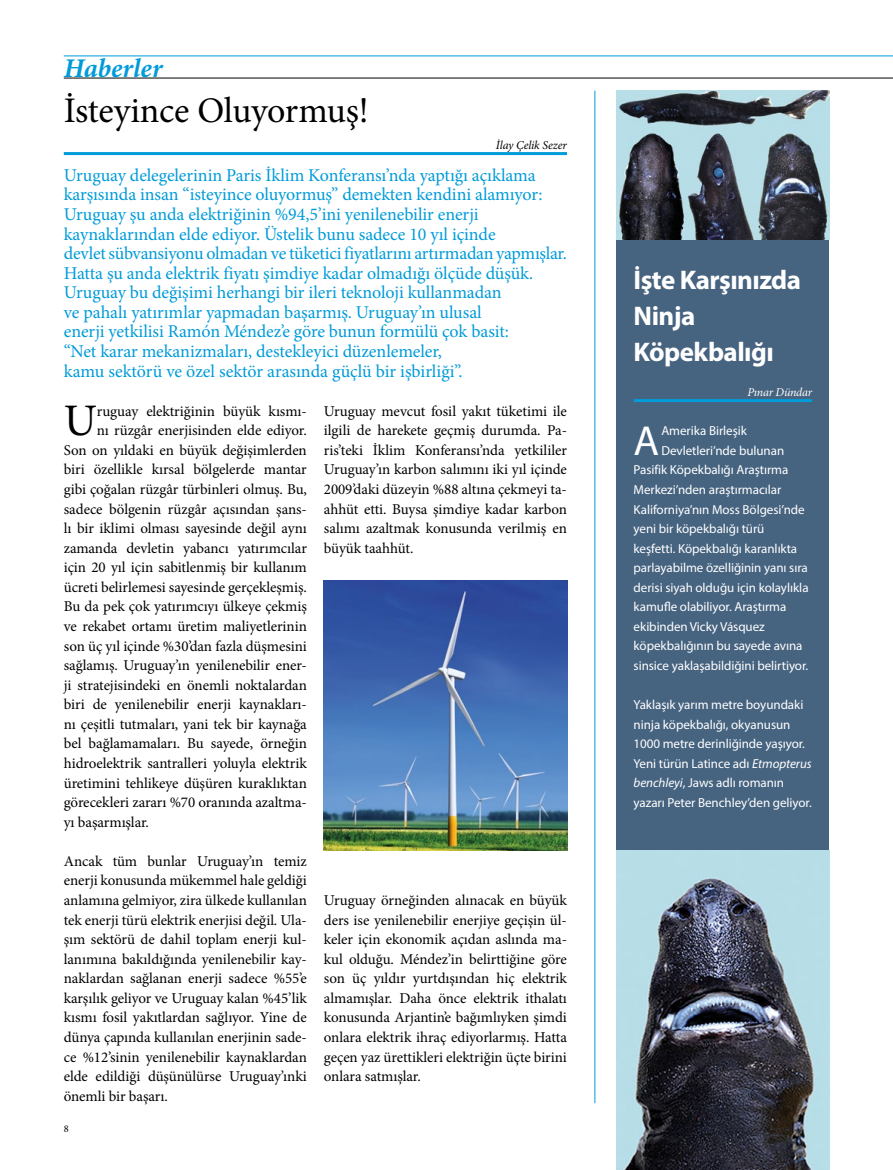
<style>
.page{position:relative;width:893px;height:1170px;background:#fff}
.page>*{position:absolute;margin:0;border:0;box-sizing:border-box;transform-origin:0 0}
.t1{font:45.15px "Minion Pro";color:#000}
.t2{font:42px "Myriad Pro";color:#fff}
.t3{font:36px "Minion Pro";letter-spacing:-.01em;color:#000}
.t4{font:700 27px/36px "Myriad Pro";letter-spacing:-.02em;color:#fff}
.t5{font:italic 700 27px "Minion Pro";color:#009bd9}
.t6{font:18px/19.5px "Minion Pro";letter-spacing:-.005em;color:#009bd9}
.t7{font:15px/19.5px "Minion Pro";letter-spacing:-.005em;color:#000;text-align:justify}
.t8{font:13.05px/19.5px "Myriad Pro";letter-spacing:-.005em;color:#fff}
.t9{font:italic 12px "Minion Pro";letter-spacing:-.01em;color:#000}
.t10{font:italic 12px "Minion Pro";letter-spacing:-.015em;color:#fff}
.t11{font:10.35px "Minion Pro";color:#000}
.s1{font-style:italic}
</style>
<div class="page">
<hr style="left:594px;top:91px;width:1px;height:1012px;background:#009bd9">
<hr style="left:64px;top:152px;width:503px;height:3px;background:#009bd9">
<hr style="left:64px;top:78px;width:828px;height:1px;background:#000">
<hr style="left:64px;top:56px;width:828px;height:1px;background:#009bd9">
<div style="left:617px;top:239px;width:212px;height:611px;background:#466380"></div>
<hr style="left:634px;top:399px;width:178px;height:3px;background:#009bd9">
<img style="left:324px;top:580px;width:243px;height:270px">
<img style="left:617px;top:850px;width:212px;height:319px">
<img style="left:617px;top:91px;width:212px;height:148px">
<h3 class="t5" style="left:64px;top:49px;width:100px">Haberler</h3>
<h3 class="t3" style="left:64px;top:86px;width:306px">İsteyince Oluyormuş!</h3>
<p class="t9" style="left:496px;top:137px;width:73px">İlay Çelik Sezer</p>
<p class="t6" style="left:64px;top:165px;width:505px">Uruguay delegelerinin Paris İklim Konferansı’nda yaptığı açıklama karşısında insan “isteyince oluyormuş” demekten kendini alamıyor:<br>Uruguay şu anda elektriğinin %94,5’ini yenilenebilir enerji kaynaklarından elde ediyor. Üstelik bunu sadece 10 yıl içinde<br>devlet sübvansiyonu olmadan ve tüketici fiyatlarını artırmadan yapmışlar.<br>Hatta şu anda elektrik fiyatı şimdiye kadar olmadığı ölçüde düşük.<br>Uruguay bu değişimi herhangi bir ileri teknoloji kullanmadan<br>ve pahalı yatırımlar yapmadan başarmış. Uruguay’ın ulusal<br>enerji yetkilisi Ramón Méndez’e göre bunun formülü çok basit:<br>“Net karar mekanizmaları, destekleyici düzenlemeler,<br>kamu sektörü ve özel sektör arasında güçlü bir işbirliği”.</p>
<h1 class="t1" style="left:64px;top:390px;width:35px">U</h1>
<p class="t7" style="left:97px;top:401px;width:212px">ruguay elektriğinin büyük kısmı-</p>
<p class="t7" style="left:324px;top:401px;width:245px">Uruguay mevcut fosil yakıt tüketimi ile ilgili de harekete geçmiş durumda. Pa&shy;ris’teki İklim Konferansı’nda yetkililer Uruguay’ın karbon salımını iki yıl içinde 2009’daki düzeyin %88 altına çekmeyi ta&shy;ahhüt etti. Buysa şimdiye kadar karbon salımı azaltmak konusunda verilmiş en büyük taahhüt.</p>
<p class="t7" style="left:97px;top:421px;width:212px">nı rüzgâr enerjisinden elde ediyor.</p>
<p class="t7" style="left:64px;top:440px;width:245px">Son on yıldaki en büyük değişimlerden</p>
<p class="t7" style="left:64px;top:460px;width:245px">biri özellikle kırsal bölgelerde mantar</p>
<p class="t7" style="left:64px;top:479px;width:245px">gibi çoğalan rüzgâr türbinleri olmuş. Bu,</p>
<p class="t7" style="left:64px;top:499px;width:245px">sadece bölgenin rüzgâr açısından şans-</p>
<p class="t7" style="left:64px;top:518px;width:245px">lı bir iklimi olması sayesinde değil aynı</p>
<p class="t7" style="left:64px;top:538px;width:245px">zamanda devletin yabancı yatırımcılar</p>
<p class="t7" style="left:64px;top:557px;width:245px">için 20 yıl için sabitlenmiş bir kullanım</p>
<p class="t7" style="left:64px;top:577px;width:245px">ücreti belirlemesi sayesinde gerçekleşmiş.</p>
<p class="t7" style="left:64px;top:597px;width:245px">Bu da pek çok yatırımcıyı ülkeye çekmiş</p>
<p class="t7" style="left:64px;top:616px;width:245px">ve rekabet ortamı üretim maliyetlerinin</p>
<p class="t7" style="left:64px;top:636px;width:245px">son üç yıl içinde %30’dan fazla düşmesini</p>
<p class="t7" style="left:64px;top:655px;width:245px">sağlamış. Uruguay’ın yenilenebilir ener-</p>
<p class="t7" style="left:64px;top:675px;width:245px">ji stratejisindeki en önemli noktalardan</p>
<p class="t7" style="left:64px;top:694px;width:245px">biri de yenilenebilir enerji kaynakları-</p>
<p class="t7" style="left:64px;top:714px;width:245px">nı çeşitli tutmaları, yani tek bir kaynağa</p>
<p class="t7" style="left:64px;top:733px;width:245px">bel bağlamamaları. Bu sayede, örneğin</p>
<p class="t7" style="left:64px;top:753px;width:245px">hidroelektrik santralleri yoluyla elektrik</p>
<p class="t7" style="left:64px;top:773px;width:245px">üretimini tehlikeye düşüren kuraklıktan</p>
<p class="t7" style="left:64px;top:792px;width:245px">görecekleri zararı %70 oranında azaltma-</p>
<p class="t7" style="left:64px;top:812px;width:87px">yı başarmışlar.</p>
<p class="t7" style="left:64px;top:851px;width:245px">Ancak tüm bunlar Uruguay’ın temiz enerji konusunda mükemmel hale geldiği anlamına gelmiyor, zira ülkede kullanılan tek enerji türü elektrik enerjisi değil. Ula&shy;şım sektörü de dahil toplam enerji kul&shy;lanımına bakıldığında yenilenebilir kay&shy;naklardan sağlanan enerji sadece %55’e karşılık geliyor ve Uruguay kalan %45’lik kısmı fosil yakıtlardan sağlıyor. Yine de dünya çapında kullanılan enerjinin sade&shy;ce %12’sinin yenilenebilir kaynaklardan elde edildiği düşünülürse Uruguay’ınki önemli bir başarı.</p>
<p class="t7" style="left:324px;top:890px;width:245px">Uruguay örneğinden alınacak en büyük ders ise yenilenebilir enerjiye geçişin ül&shy;keler için ekonomik açıdan aslında ma&shy;kul olduğu. Méndez’in belirttiğine göre son üç yıldır yurtdışından hiç elektrik almamışlar. Daha önce elektrik ithalatı konusunda Arjantin’e bağımlıyken şimdi onlara elektrik ihraç ediyorlarmış. Hatta geçen yaz ürettikleri elektriğin üçte birini onlara satmışlar.</p>
<p class="t11" style="left:64px;top:1121px;width:6px">8</p>
<h3 class="t4" style="left:634px;top:261px;width:169px">İşte Karşınızda<br>Ninja<br>Köpekbalığı</h3>
<p class="t10" style="left:747px;top:384px;width:66px">Pınar Dündar</p>
<h2 class="t2" style="left:634px;top:415px;width:27px">A</h2>
<p class="t8" style="left:661px;top:421px;width:87px">Amerika Birleşik</p>
<p class="t8" style="left:661px;top:440px;width:124px">Devletleri’nde bulunan</p>
<p class="t8" style="left:634px;top:460px;width:156px">Pasifik Köpekbalığı Araştırma</p>
<p class="t8" style="left:634px;top:479px;width:149px">Merkezi’nden araştırmacılar</p>
<p class="t8" style="left:634px;top:499px;width:173px">Kaliforniya’nın Moss Bölgesi’nde</p>
<p class="t8" style="left:634px;top:518px;width:132px">yeni bir köpekbalığı türü</p>
<p class="t8" style="left:634px;top:538px;width:165px">keşfetti. Köpekbalığı karanlıkta</p>
<p class="t8" style="left:634px;top:558px;width:176px">parlayabilme özelliğinin yanı sıra</p>
<p class="t8" style="left:634px;top:577px;width:177px">derisi siyah olduğu için kolaylıkla</p>
<p class="t8" style="left:634px;top:597px;width:154px">kamufle olabiliyor. Araştırma</p>
<p class="t8" style="left:634px;top:616px;width:133px">ekibinden Vicky Vásquez</p>
<p class="t8" style="left:634px;top:636px;width:170px">köpekbalığının bu sayede avına</p>
<p class="t8" style="left:634px;top:655px;width:176px">sinsice yaklaşabildiğini belirtiyor.</p>
<p class="t8" style="left:634px;top:694px;width:180px">Yaklaşık yarım metre boyundaki ninja köpekbalığı, okyanusun<br>1000 metre derinliğinde yaşıyor.<br>Yeni türün Latince adı <span class="s1">Etmopterus benchleyi</span>, Jaws adlı romanın yazarı Peter Benchley’den geliyor.</p>
</div>
